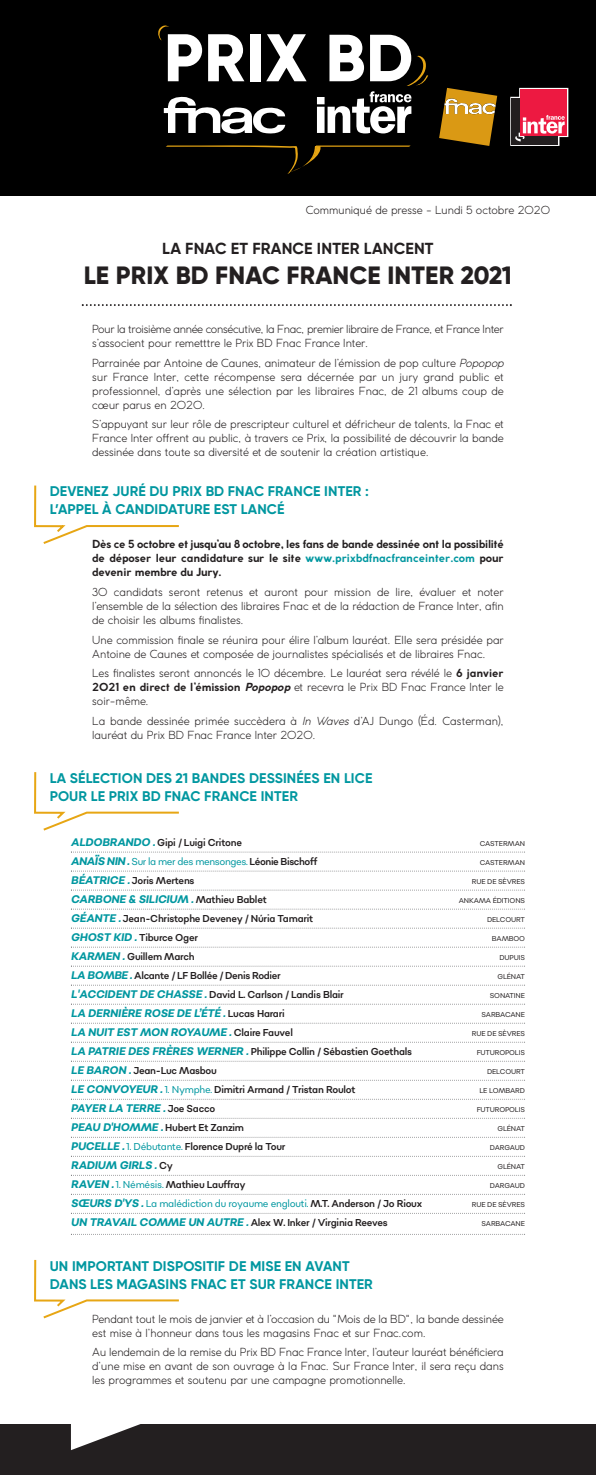
<style>
.page{position:relative;width:596px;height:1475px;background:#fff}
.page>*{position:absolute;margin:0;border:0;box-sizing:border-box;transform-origin:0 0}
.t1{font:800 25px "Gilroy";letter-spacing:.01em;color:#231f20}
.t2{font:700 16px "Gilroy";letter-spacing:.01em;color:#231f20}
.t3{font:700 14px/18px "Gilroy";letter-spacing:.01em;color:#0097a0}
.t4{font:300 11px/14px "Coco Gothic";color:#231f20;text-align:justify}
.t5{font:700 11px/14px "Coco Gothic";color:#231f20;text-align:justify}
.t6{font:italic 700 11px "Sonny Gothic Condensed";letter-spacing:-.015em;color:#0097a0}
.t7{font:300 11px/14px "Coco Gothic";letter-spacing:-.02em;color:#231f20}
.t8{font:10px "Sonny Gothic Condensed";letter-spacing:-.025em;color:#231f20}
.t9{font:10px "Sonny Gothic Condensed";letter-spacing:-.025em;color:#0097a0}
.t10{font:7px "Sonny Gothic Condensed";letter-spacing:-.025em;color:#231f20}
.s1{font-style:italic}
.s2{color:#0097a0}
.s3{font-weight:700}
.s4{font-weight:700;font-style:italic}
.s5{font-weight:700;font-style:italic;font-size:11px;color:#0097a0}
.s6{font-weight:700;font-style:italic;font-size:11px}
.s7{color:#231f20}
.s8{font-weight:400;font-style:normal;font-size:10px;color:#231f20}
</style>
<div class="page">
<div style="left:0;top:0;width:595px;height:195px;background:#000"></div>
<svg style="left:208px;top:34px;width:36px;height:47px"></svg>
<div style="left:250px;top:34px;width:11px;height:47px;background:#fff"></div>
<svg style="left:266px;top:34px;width:40px;height:47px"></svg>
<svg style="left:164px;top:96px;width:121px;height:38px"></svg>
<svg style="left:166px;top:145px;width:244px;height:29px"></svg>
<svg style="left:317px;top:35px;width:111px;height:98px"></svg>
<svg style="left:158px;top:25px;width:44px;height:56px"></svg>
<svg style="left:82px;top:304px;width:429px;height:2px"></svg>
<div style="left:0;top:1424px;width:595px;height:50px;background:#231f20"></div>
<svg style="left:71px;top:1424px;width:70px;height:25px"></svg>
<svg style="left:71px;top:851px;width:452px;height:1px"></svg>
<svg style="left:71px;top:870px;width:452px;height:1px"></svg>
<svg style="left:71px;top:889px;width:452px;height:1px"></svg>
<svg style="left:71px;top:908px;width:452px;height:1px"></svg>
<svg style="left:71px;top:927px;width:452px;height:1px"></svg>
<svg style="left:71px;top:946px;width:452px;height:1px"></svg>
<svg style="left:71px;top:965px;width:452px;height:1px"></svg>
<svg style="left:71px;top:984px;width:452px;height:1px"></svg>
<svg style="left:71px;top:1003px;width:452px;height:1px"></svg>
<svg style="left:71px;top:1022px;width:452px;height:1px"></svg>
<svg style="left:71px;top:1041px;width:452px;height:1px"></svg>
<svg style="left:71px;top:1060px;width:452px;height:1px"></svg>
<svg style="left:71px;top:1079px;width:452px;height:1px"></svg>
<svg style="left:71px;top:1098px;width:452px;height:1px"></svg>
<svg style="left:71px;top:1117px;width:452px;height:1px"></svg>
<svg style="left:71px;top:1136px;width:452px;height:1px"></svg>
<svg style="left:71px;top:1155px;width:452px;height:1px"></svg>
<svg style="left:71px;top:1174px;width:452px;height:1px"></svg>
<svg style="left:439px;top:88px;width:58px;height:58px"></svg>
<svg style="left:510px;top:88px;width:58px;height:58px;background:#b74359"></svg>
<svg style="left:34px;top:772px;width:145px;height:59px"></svg>
<svg style="left:34px;top:1259px;width:145px;height:60px"></svg>
<svg style="left:34px;top:485px;width:145px;height:59px"></svg>
<p class="t4" style="left:305px;top:204px;width:246px">Communiqué de presse - Lundi 5 octobre 2020</p>
<h2 class="t2" style="left:162px;top:243px;width:273px">LA FNAC ET FRANCE INTER LANCENT</h2>
<h1 class="t1" style="left:84px;top:266px;width:429px">LE PRIX BD FNAC FRANCE INTER 2021</h1>
<p class="t7" style="left:92px;top:323px;width:413px">Pour la troisième année consécutive, la Fnac, premier libraire de France, et France Inter s’associent pour remetttre le Prix BD Fnac France Inter.</p>
<p class="t4" style="left:92px;top:356px;width:413px">Parrainée par Antoine de Caunes, animateur de l’émission de pop culture <span class="s1">Popopop </span>sur France Inter, cette récompense sera décernée par un jury grand public et professionnel, d’après une sélection par les libraires Fnac, de 21 albums coup de cœur parus en 2020.</p>
<p class="t4" style="left:92px;top:418px;width:413px">S’appuyant sur leur rôle de prescripteur culturel et défricheur de talents, la Fnac et France Inter offrent au public, à travers ce Prix, la possibilité de découvrir la bande dessinée dans toute sa diversité et de soutenir la création artistique.</p>
<p class="t3" style="left:50px;top:484px;width:320px">DEVENEZ JURÉ DU PRIX BD FNAC FRANCE INTER :<br>L’APPEL À CANDIDATURE EST LANCÉ</p>
<p class="t5" style="left:92px;top:537px;width:413px">Dès ce 5 octobre et jusqu’au 8 octobre, les fans de bande dessinée ont la possibilité de déposer leur candidature sur le site <span class="s2">www.prixbdfnacfranceinter.com</span> pour devenir membre du Jury.</p>
<p class="t4" style="left:92px;top:586px;width:413px">30 candidats seront retenus et auront pour mission de lire, évaluer et noter l’ensemble de la sélection des libraires Fnac et de la rédaction de France Inter, afin de choisir les albums finalistes.</p>
<p class="t4" style="left:92px;top:633px;width:413px">Une commission finale se réunira pour élire l’album lauréat. Elle sera présidée par<br>Antoine de Caunes et composée de journalistes spécialisés et de libraires Fnac.</p>
<p class="t4" style="left:92px;top:667px;width:413px">Les finalistes seront annoncés le 10 décembre. Le lauréat sera révélé le <span class="s3">6 janvier 2021 en direct de l’émission</span> <span class="s4">Popopop</span> et recevra le Prix BD Fnac France Inter le soir-même.</p>
<p class="t4" style="left:92px;top:715px;width:413px">La bande dessinée primée succèdera à <span class="s1">In Waves</span> d’AJ Dungo (Éd. Casterman), lauréat du Prix BD Fnac France Inter 2020.</p>
<p class="t3" style="left:50px;top:770px;width:324px">LA SÉLECTION DES 21 BANDES DESSINÉES EN LICE<br>POUR LE PRIX BD FNAC FRANCE INTER</p>
<p class="t8" style="left:71px;top:838px;width:172px"><span class="s5">ALDOBRANDO .</span> Gipi / Luigi Critone</p>
<p class="t10" style="left:479px;top:840px;width:47px">CASTERMAN</p>
<p class="t9" style="left:71px;top:857px;width:247px"><span class="s6">ANAÏS NIN .</span> Sur la mer des mensonges. <span class="s7">Léonie Bischoff</span></p>
<p class="t10" style="left:479px;top:859px;width:47px">CASTERMAN</p>
<p class="t8" style="left:71px;top:876px;width:125px"><span class="s5">BÉATRICE .</span> Joris Mertens</p>
<p class="t10" style="left:471px;top:878px;width:55px">RUE DE SÈVRES</p>
<p class="t6" style="left:71px;top:892px;width:197px">CARBONE &amp; SILICIUM . <span class="s8">Mathieu Bablet</span></p>
<p class="t10" style="left:458px;top:897px;width:68px">ANKAMA ÉDITIONS</p>
<p class="t8" style="left:71px;top:914px;width:244px"><span class="s5">GÉANTE .</span> Jean-Christophe Deveney / Núria Tamarit</p>
<p class="t10" style="left:486px;top:916px;width:39px">DELCOURT</p>
<p class="t8" style="left:71px;top:933px;width:128px"><span class="s5">GHOST KID .</span> Tiburce Oger</p>
<p class="t10" style="left:491px;top:935px;width:35px">BAMBOO</p>
<p class="t8" style="left:71px;top:952px;width:125px"><span class="s5">KARMEN .</span> Guillem March</p>
<p class="t10" style="left:499px;top:954px;width:27px">DUPUIS</p>
<p class="t8" style="left:71px;top:971px;width:211px"><span class="s5">LA BOMBE .</span> Alcante / LF Bollée / Denis Rodier</p>
<p class="t10" style="left:497px;top:973px;width:29px">GLÉNAT</p>
<p class="t8" style="left:71px;top:990px;width:274px"><span class="s5">L'ACCIDENT DE CHASSE .</span> David L. Carlson / Landis Blair</p>
<p class="t10" style="left:489px;top:992px;width:37px">SONATINE</p>
<p class="t6" style="left:71px;top:1006px;width:215px">LA DERNIÈRE ROSE DE L’ÉTÉ . <span class="s8">Lucas Harari</span></p>
<p class="t10" style="left:481px;top:1011px;width:45px">SARBACANE</p>
<p class="t6" style="left:71px;top:1025px;width:223px">LA NUIT EST MON ROYAUME . <span class="s8">Claire Fauvel</span></p>
<p class="t10" style="left:471px;top:1030px;width:55px">RUE DE SÈVRES</p>
<p class="t8" style="left:71px;top:1047px;width:342px"><span class="s5">LA PATRIE DES FRÈRES WERNER .</span> Philippe Collin / Sébastien Goethals</p>
<p class="t10" style="left:476px;top:1049px;width:50px">FUTUROPOLIS</p>
<p class="t8" style="left:71px;top:1066px;width:147px"><span class="s5">LE BARON .</span> Jean-Luc Masbou</p>
<p class="t10" style="left:486px;top:1068px;width:39px">DELCOURT</p>
<p class="t8" style="left:71px;top:1085px;width:286px"><span class="s5">LE CONVOYEUR .</span> <span class="s2">1. Nymphe.</span> Dimitri Armand / Tristan Roulot</p>
<p class="t10" style="left:479px;top:1087px;width:47px">LE LOMBARD</p>
<p class="t6" style="left:71px;top:1101px;width:146px">PAYER LA TERRE . <span class="s8">Joe Sacco</span></p>
<p class="t10" style="left:476px;top:1106px;width:50px">FUTUROPOLIS</p>
<p class="t8" style="left:71px;top:1123px;width:175px"><span class="s5">PEAU D'HOMME .</span> Hubert Et Zanzim</p>
<p class="t10" style="left:497px;top:1125px;width:29px">GLÉNAT</p>
<p class="t8" style="left:71px;top:1142px;width:216px"><span class="s5">PUCELLE .</span> <span class="s2">1. Débutante.</span> Florence Dupré la Tour</p>
<p class="t10" style="left:489px;top:1144px;width:37px">DARGAUD</p>
<p class="t6" style="left:71px;top:1158px;width:103px">RADIUM GIRLS . <span class="s8">Cy</span></p>
<p class="t10" style="left:497px;top:1163px;width:29px">GLÉNAT</p>
<p class="t8" style="left:71px;top:1180px;width:176px"><span class="s5">RAVEN .</span> <span class="s2">1. Némésis.</span> Mathieu Lauffray</p>
<p class="t10" style="left:489px;top:1182px;width:37px">DARGAUD</p>
<p class="t9" style="left:71px;top:1199px;width:352px"><span class="s6">SŒURS D'YS .</span> La malédiction du royaume englouti. <span class="s7">M.T. Anderson / Jo Rioux</span></p>
<p class="t10" style="left:471px;top:1201px;width:55px">RUE DE SÈVRES</p>
<p class="t8" style="left:71px;top:1218px;width:318px"><span class="s5">UN TRAVAIL COMME UN AUTRE .</span> Alex W. Inker / Virginia Reeves</p>
<p class="t10" style="left:481px;top:1220px;width:45px">SARBACANE</p>
<p class="t3" style="left:50px;top:1257px;width:324px">UN IMPORTANT DISPOSITIF DE MISE EN AVANT<br>DANS LES MAGASINS FNAC ET SUR FRANCE INTER</p>
<p class="t4" style="left:92px;top:1312px;width:413px">Pendant tout le mois de janvier et à l’occasion du "Mois de la BD", la bande dessinée est mise à l’honneur dans tous les magasins Fnac et sur Fnac.com.</p>
<p class="t4" style="left:92px;top:1345px;width:413px">Au lendemain de la remise du Prix BD Fnac France Inter, l’auteur lauréat bénéficiera d’une mise en avant de son ouvrage à la Fnac. Sur France Inter, il sera reçu dans les programmes et soutenu par une campagne promotionnelle.</p>
</div>
